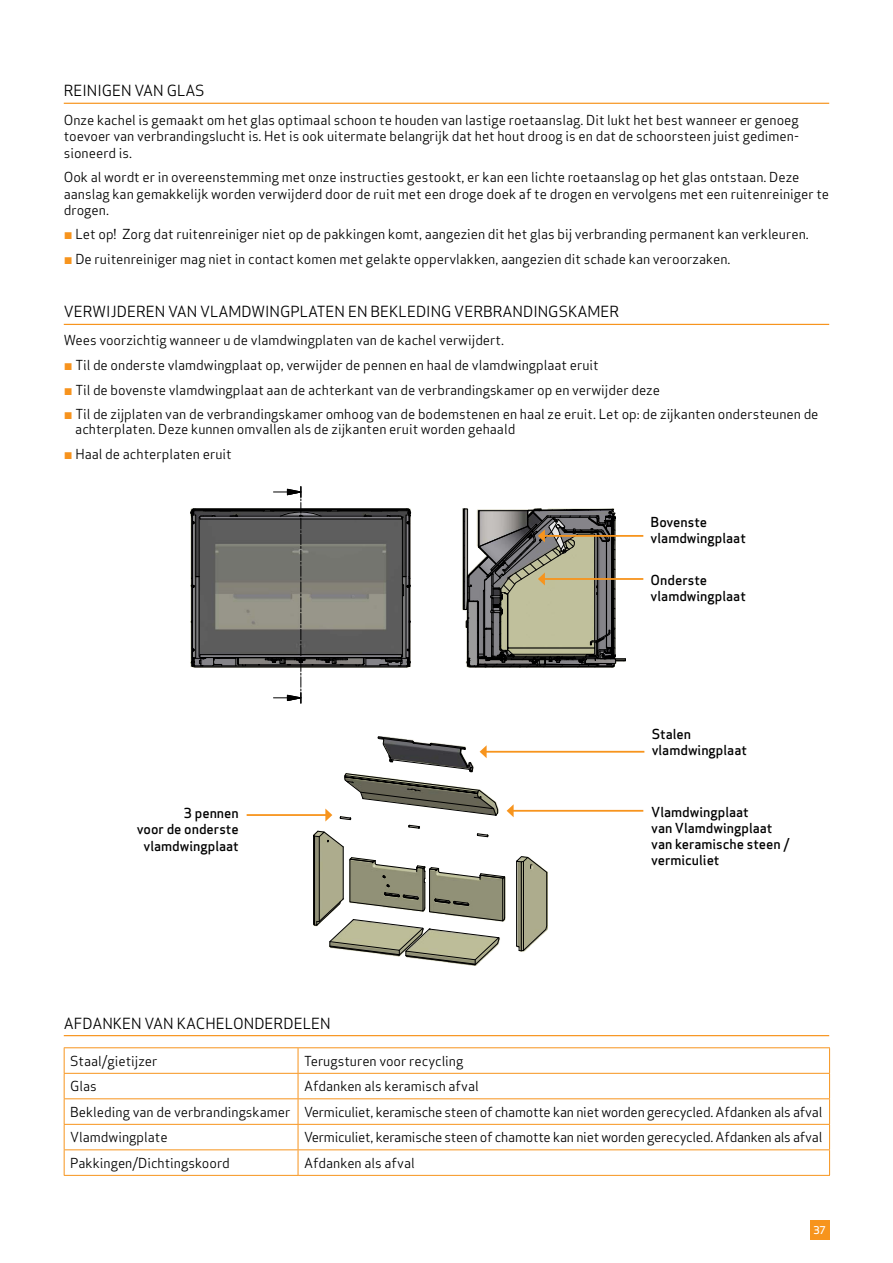
<style>
.page{position:relative;width:893px;height:1263px;background:#fff}
.page>*{position:absolute;margin:0;border:0;box-sizing:border-box;transform-origin:0 0}
.t1{font:15px "Apex Sans";color:#000}
.t2{font:13.5px/24.8px "Apex Sans";color:#000}
.t3{font:500 13.5px/16.2px "Apex Sans";color:#000}
.t4{font:500 10.5px "Apex Sans";color:#fff}
.t5{font:6.45px "Arial";letter-spacing:.005em;color:#000}
.t6{font:5.25px "Arial";letter-spacing:.005em;color:#000}
.s1{color:#f7941d}
.s2{color:#f7931d}
</style>
<div class="page">
<svg style="left:190px;top:486px;width:455px;height:330px"></svg>
<hr style="left:544px;top:535px;width:99px;height:2px;background:#f7941d">
<hr style="left:544px;top:578px;width:99px;height:2px;background:#f7941d">
<svg style="left:463px;top:509px;width:163px;height:159px;background:#8f8d7f"></svg>
<hr style="left:485px;top:751px;width:159px;height:2px;background:#f7941d">
<hr style="left:512px;top:810px;width:131px;height:2px;background:#f7941d">
<svg style="left:268px;top:653px;width:321px;height:313px"></svg>
<hr style="left:247px;top:814px;width:80px;height:2px;background:#f7941d">
<svg style="left:313px;top:736px;width:234px;height:229px"></svg>
<div style="left:810px;top:1220px;width:19px;height:20px;background:#f7941d"></div>
<hr style="left:64px;top:1035px;width:765px;height:1px;background:#f7941d">
<svg style="left:64px;top:1048px;width:1px;height:127px"></svg>
<hr style="left:64px;top:1047px;width:234px;height:1px;background:#f7941d">
<hr style="left:64px;top:1073px;width:234px;height:1px;background:#f7941d">
<hr style="left:64px;top:1098px;width:234px;height:1px;background:#f7941d">
<hr style="left:64px;top:1124px;width:234px;height:1px;background:#f7941d">
<hr style="left:64px;top:1149px;width:234px;height:1px;background:#f7941d">
<hr style="left:64px;top:1175px;width:234px;height:1px;background:#f7941d">
<svg style="left:298px;top:1048px;width:1px;height:127px"></svg>
<hr style="left:298px;top:1047px;width:532px;height:1px;background:#f7941d">
<svg style="left:829px;top:1048px;width:1px;height:127px"></svg>
<hr style="left:298px;top:1073px;width:532px;height:1px;background:#f7941d">
<hr style="left:298px;top:1098px;width:532px;height:1px;background:#f7941d">
<hr style="left:298px;top:1124px;width:532px;height:1px;background:#f7941d">
<hr style="left:298px;top:1149px;width:532px;height:1px;background:#f7941d">
<hr style="left:298px;top:1175px;width:532px;height:1px;background:#f7941d">
<hr style="left:64px;top:103px;width:765px;height:1px;background:#f7941d">
<hr style="left:64px;top:324px;width:765px;height:1px;background:#f7941d">
<p class="t1" style="left:64px;top:79px;width:142px">REINIGEN VAN GLAS</p>
<p class="t2" style="left:64px;top:111px;width:737px;line-height:16.2px;text-align:justify">Onze kachel is gemaakt om het glas optimaal schoon te houden van lastige roetaanslag. Dit lukt het best wanneer er genoeg toevoer van verbrandingslucht is. Het is ook uitermate belangrijk dat het hout droog is en dat de schoorsteen juist gedimen&shy;sioneerd is.</p>
<p class="t2" style="left:64px;top:168px;width:767px;line-height:16.2px">Ook al wordt er in overeenstemming met onze instructies gestookt, er kan een lichte roetaanslag op het glas ontstaan. Deze aanslag kan gemakkelijk worden verwijderd door de ruit met een droge doek af te drogen en vervolgens met een ruitenreiniger te drogen.</p>
<p class="t2" style="left:64px;top:221px;width:746px"><span class="s1">¬</span> Let op! Zorg dat ruitenreiniger niet op de pakkingen komt, aangezien dit het glas bij verbranding permanent kan verkleuren. <span class="s1">¬</span> De ruitenreiniger mag niet in contact komen met gelakte oppervlakken, aangezien dit schade kan veroorzaken.</p>
<p class="t1" style="left:64px;top:300px;width:557px">VERWIJDEREN VAN VLAMDWINGPLATEN EN BEKLEDING VERBRANDINGSKAMER</p>
<p class="t2" style="left:64px;top:327px;width:756px">Wees voorzichtig wanneer u de vlamdwingplaten van de kachel verwijdert.<br><span class="s2">¬</span> Til de onderste vlamdwingplaat op, verwijder de pennen en haal de vlamdwingplaat eruit<br><span class="s2">¬</span> Til de bovenste vlamdwingplaat aan de achterkant van de verbrandingskamer op en verwijder deze<br><span class="s2">¬</span> Til de zijplaten van de verbrandingskamer omhoog van de bodemstenen en haal ze eruit. Let op: de zijkanten ondersteunen de</p>
<p class="t2" style="left:64px;top:416px;width:453px;text-indent:11px">achterplaten. Deze kunnen omvallen als de zijkanten eruit worden gehaald <span class="s2">¬</span> Haal de achterplaten eruit</p>
<p class="t3" style="left:651px;top:512px;width:97px">Bovenste vlamdwingplaat</p>
<p class="t3" style="left:651px;top:570px;width:97px">Onderste vlamdwingplaat</p>
<p class="t3" style="left:137px;top:803px;width:103px;text-align:right">3 pennen<br>voor de onderste vlamdwingplaat</p>
<p class="t3" style="left:652px;top:724px;width:97px">Stalen vlamdwingplaat</p>
<p class="t3" style="left:651px;top:802px;width:140px">Vlamdwingplaat<br>van Vlamdwingplaat van keramische steen / vermiculiet</p>
<p class="t1" style="left:64px;top:1011px;width:268px">AFDANKEN VAN KACHELONDERDELEN</p>
<p class="t2" style="left:70px;top:1047px;width:89px">Staal/gietijzer</p>
<p class="t2" style="left:304px;top:1047px;width:161px">Terugsturen voor recycling</p>
<p class="t2" style="left:70px;top:1072px;width:28px">Glas</p>
<p class="t6" style="left:351px;top:1079px;width:18px">EMNE:</p>
<p class="t5" style="left:376px;top:1078px;width:98px">Brændkammerforing, eksploderet</p>
<p class="t6" style="left:407px;top:1107px;width:20px">AREAL:</p>
<p class="t5" style="left:433px;top:1106px;width:12px">N/A</p>
<p class="t2" style="left:70px;top:1072px;width:754px;line-height:25.5px;text-indent:234px">Afdanken als keramisch afval<br>Bekleding van de verbrandingskamer Vermiculiet, keramische steen of chamotte kan niet worden gerecycled. Afdanken als afval<br>Vlamdwingplate</p>
<p class="t6" style="left:257px;top:1107px;width:33px">DIMENSION:</p>
<p class="t5" style="left:505px;top:1108px;width:67px">Krog Iversen &amp; Co A/S</p>
<p class="t2" style="left:304px;top:1123px;width:520px">Vermiculiet, keramische steen of chamotte kan niet worden gerecycled. Afdanken als afval</p>
<p class="t2" style="left:70px;top:1149px;width:161px">Pakkingen/Dichtingskoord</p>
<p class="t2" style="left:304px;top:1149px;width:112px">Afdanken als afval</p>
<p class="t4" style="left:813px;top:1221px;width:14px">37</p>
</div>
